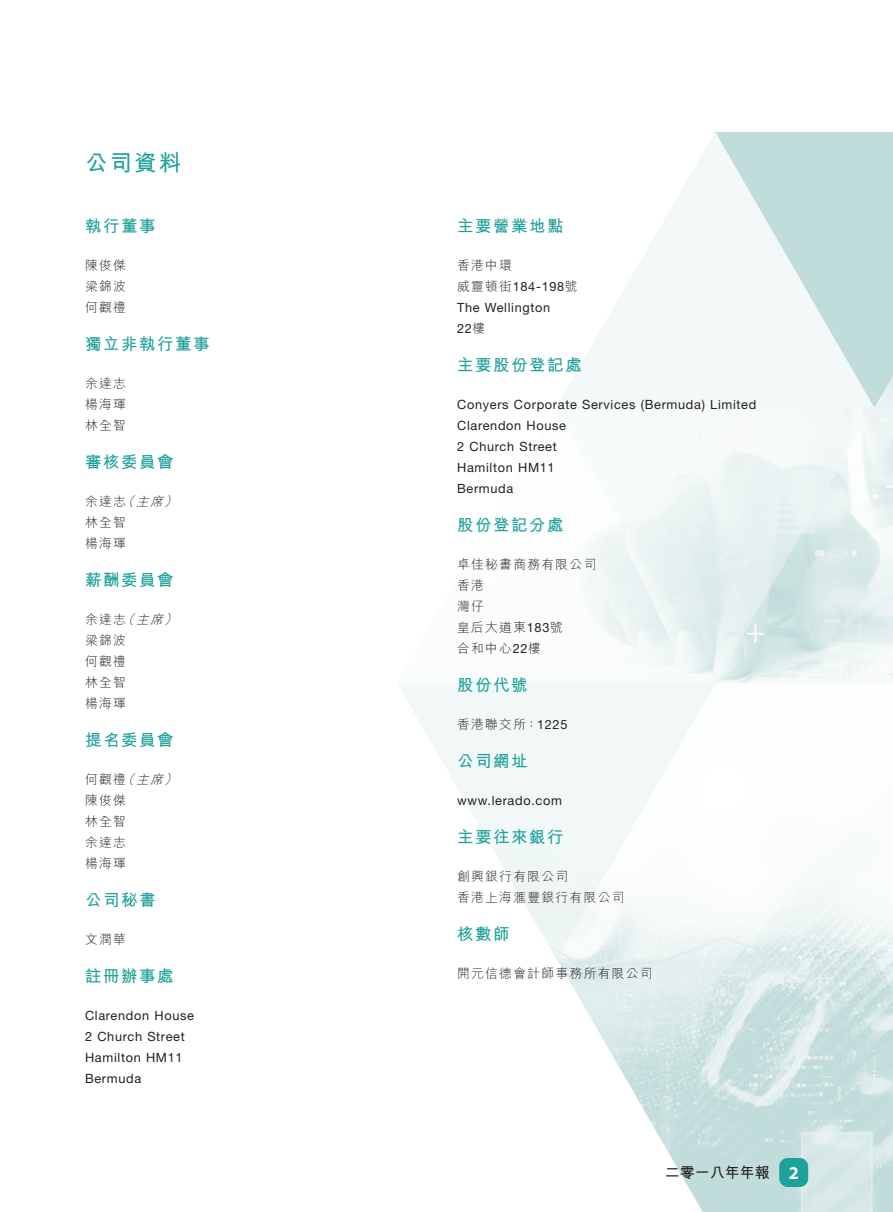
<style>
.page{position:relative;width:893px;height:1212px;background:#fff}
.page>*{position:absolute;margin:0;border:0;box-sizing:border-box;transform-origin:0 0}
.t1{font:700 22.5px "M Hei HK";color:#1ea19c}
.t2{font:700 18px "Myriad Pro";color:#fff}
.t3{font:700 16.5px "M Hei HK";letter-spacing:.095em;color:#1ea19c}
.t4{font:700 15px "M Hei HK";color:#231f20}
.t5{font:12.75px/21px "Helvetica Neue LT Std";letter-spacing:.055em;color:#231f20}
.t6{font:300 12.75px/21px "M Hei HK";letter-spacing:.105em;color:#231f20;text-align:justify}
.t7{font:italic 300 12.75px "M Hei HK";color:#231f20}
.s1{font-family:"M Hei HK";font-weight:300}
.s2{font-family:"Helvetica Neue LT Std";font-weight:400}
</style>
<div class="page">
<img style="left:398px;top:132px;width:495px;height:1080px">
<div style="left:779px;top:1158px;width:29px;height:29px;background:#1ea19c;border-radius:9px"></div>
<h1 class="t1" style="left:85px;top:146px;width:98px">公司資料</h1>
<p class="t3" style="left:85px;top:214px;width:72px">執行董事</p>
<p class="t6" style="left:85px;top:254px;width:42px">陳俊傑梁錦波何觀禮</p>
<p class="t3" style="left:85px;top:332px;width:126px">獨立非執行董事</p>
<p class="t6" style="left:85px;top:372px;width:42px">余達志楊海琿林全智</p>
<p class="t3" style="left:85px;top:450px;width:90px">審核委員會</p>
<p class="t7" style="left:164px;top:494px;width:18px">(</p>
<p class="t7" style="left:121px;top:494px;width:46px">（主席</p>
<p class="t6" style="left:85px;top:490px;width:42px">余達志林全智楊海琿</p>
<p class="t3" style="left:85px;top:568px;width:90px">薪酬委員會</p>
<p class="t7" style="left:164px;top:612px;width:18px">(</p>
<p class="t7" style="left:121px;top:612px;width:46px">（主席</p>
<p class="t6" style="left:85px;top:608px;width:42px">余達志梁錦波何觀禮林全智楊海琿</p>
<p class="t3" style="left:85px;top:728px;width:90px">提名委員會</p>
<p class="t7" style="left:164px;top:772px;width:18px">(</p>
<p class="t7" style="left:121px;top:772px;width:46px">（主席</p>
<p class="t6" style="left:85px;top:768px;width:42px">何觀禮陳俊傑林全智余達志楊海琿</p>
<p class="t3" style="left:85px;top:888px;width:72px">公司秘書</p>
<p class="t6" style="left:85px;top:928px;width:42px">文潤華</p>
<p class="t3" style="left:85px;top:964px;width:90px">註冊辦事處</p>
<p class="t5" style="left:85px;top:1004px;width:110px">Clarendon House<br>2 Church Street<br>Hamilton HM11<br>Bermuda</p>
<p class="t3" style="left:457px;top:214px;width:108px">主要營業地點</p>
<p class="t6" style="left:457px;top:254px;width:56px">香港中環</p>
<p class="t5" style="left:457px;top:275px;width:122px"><span class="s1">威靈頓街</span>184-198<span class="s1">號<br></span>The Wellington<br>22<span class="s1">樓</span></p>
<p class="t3" style="left:457px;top:353px;width:126px">主要股份登記處</p>
<p class="t5" style="left:457px;top:393px;width:301px">Conyers Corporate Services (Bermuda) Limited<br>Clarendon House<br>2 Church Street<br>Hamilton HM11<br>Bermuda</p>
<p class="t3" style="left:457px;top:513px;width:108px">股份登記分處</p>
<p class="t6" style="left:457px;top:553px;width:141px;text-align:left">卓佳秘書商務有限公司香港<br>灣仔<br>皇后大道東<span class="s2">183</span>號<br>合和中心<span class="s2">22</span>樓</p>
<p class="t3" style="left:457px;top:673px;width:72px">股份代號</p>
<p class="t6" style="left:457px;top:713px;width:112px">香港聯交所：<span class="s2">1225</span></p>
<p class="t3" style="left:457px;top:749px;width:72px">公司網址</p>
<p class="t5" style="left:457px;top:789px;width:106px">www.lerado.com</p>
<p class="t3" style="left:457px;top:825px;width:108px">主要往來銀行</p>
<p class="t6" style="left:457px;top:865px;width:169px">創興銀行有限公司<br>香港上海滙豐銀行有限公司</p>
<p class="t3" style="left:457px;top:922px;width:54px">核數師</p>
<p class="t6" style="left:457px;top:962px;width:197px">開元信德會計師事務所有限公司</p>
<p class="t4" style="left:665px;top:1161px;width:107px">二零一八年年報</p>
<h2 class="t2" style="left:789px;top:1161px;width:11px">2</h2>
</div>
